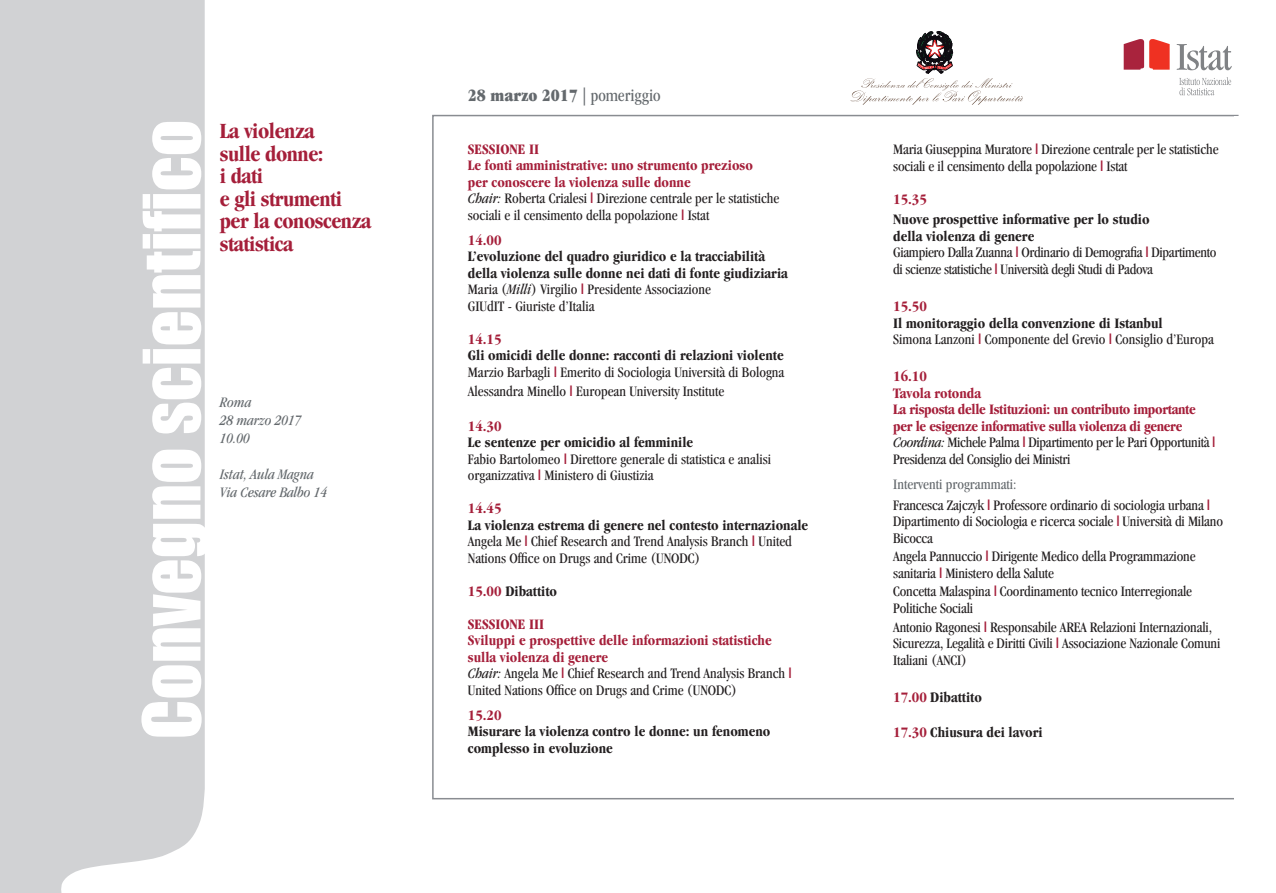
<style>
.page{position:relative;width:1276px;height:893px;background:#fff}
.page>*{position:absolute;margin:0;border:0;box-sizing:border-box;transform-origin:0 0}
.t1{font:700 condensed 22.5px/22.5px "Garamond";letter-spacing:-.02em;color:#a51f3a}
.t2{font:ultra-condensed 18px "Garamond";color:#64696d}
.t3{font:condensed 15px/16.5px "Garamond";letter-spacing:-.01em;color:#231f20}
.t4{font:700 condensed 15px/16.5px "Garamond";color:#231f20}
.t5{font:700 condensed 15px/16.5px "Garamond";letter-spacing:-.02em;color:#a51f3a}
.t6{font:italic condensed 15px "Garamond";color:#64696d}
.t7{font:700 condensed 15px "Garamond";color:#a51f3a}
.t8{font:condensed 15px "Garamond";color:#64696d}
.s1{font-family:"ITC Garamond Std";font-stretch:condensed}
.s2{font-weight:700;color:#a51f3a}
.s3{font-style:italic}
.s4{color:#a51f3a}
.s5{font-weight:400;font-style:italic;color:#231f20}
.s6{font-weight:400;color:#231f20}
</style>
<div class="page">
<div style="left:0;top:0;width:205px;height:893px;background:#d1d2d4"></div>
<svg style="left:141px;top:122px;width:64px;height:615px"></svg>
<svg style="left:1179px;top:77px;width:52px;height:18px"></svg>
<svg style="left:1176px;top:44px;width:55px;height:26px"></svg>
<svg style="left:1123px;top:39px;width:46px;height:31px"></svg>
<svg style="left:850px;top:31px;width:173px;height:74px"></svg>
<p class="t1" style="left:220px;top:120px;width:153px">La violenza<br>sulle donne:<br>i dati<br>e gli strumenti per la conoscenza</p>
<p class="t1" style="left:220px;top:232px;width:75px">statistica</p>
<p class="t6" style="left:220px;top:394px;width:33px">Roma</p>
<p class="t6" style="left:220px;top:412px;width:83px">28 marzo 2017</p>
<p class="t6" style="left:220px;top:430px;width:31px">10.00</p>
<p class="t6" style="left:220px;top:466px;width:96px">Istat, Aula Magna</p>
<p class="t6" style="left:220px;top:484px;width:109px">Via Cesare Balbo 14</p>
<p class="t2" style="left:468px;top:85px;width:194px">28 marzo 2017 <span class="s1">| pomeriggio</span></p>
<p class="t7" style="left:468px;top:141px;width:73px">SESSIONE II</p>
<p class="t3" style="left:468px;top:157px;width:313px"><span class="s2">Le fonti amministrative: uno strumento prezioso<br>per conoscere la violenza sulle donne<br></span><span class="s3">Chair:</span> Roberta Crialesi <span class="s2">|</span> Direzione centrale per le statistiche sociali e il censimento della popolazione <span class="s2">|</span> Istat</p>
<p class="t5" style="left:468px;top:232px;width:35px">14.00</p>
<p class="t4" style="left:468px;top:248px;width:321px">L’evoluzione del quadro giuridico e la tracciabilità della violenza sulle donne nei dati di fonte giudiziaria</p>
<p class="t3" style="left:468px;top:281px;width:244px">Maria (<span class="s3">Milli</span>) Virgilio <span class="s2">|</span> Presidente Associazione<br>GIUdIT - Giuriste d’Italia</p>
<p class="t5" style="left:468px;top:331px;width:35px">14.15</p>
<p class="t4" style="left:468px;top:347px;width:317px">Gli omicidi delle donne: racconti di relazioni violente</p>
<p class="t3" style="left:468px;top:364px;width:318px">Marzio Barbagli <span class="s2">|</span> Emerito di Sociologia Università di Bologna</p>
<p class="t3" style="left:468px;top:382px;width:258px">Alessandra Minello <span class="s2">|</span> European University Institute</p>
<p class="t5" style="left:468px;top:418px;width:35px">14.30</p>
<p class="t4" style="left:468px;top:434px;width:227px">Le sentenze per omicidio al femminile</p>
<p class="t3" style="left:468px;top:451px;width:305px">Fabio Bartolomeo <span class="s2">|</span> Direttore generale di statistica e analisi organizzativa <span class="s2">|</span> Ministero di Giustizia</p>
<p class="t5" style="left:468px;top:500px;width:35px">14.45</p>
<p class="t4" style="left:468px;top:517px;width:342px">La violenza estrema di genere nel contesto internazionale</p>
<p class="t3" style="left:468px;top:533px;width:325px">Angela Me <span class="s2">|</span> Chief Research and Trend Analysis Branch <span class="s2">|</span> United<br>Nations Office on Drugs and Crime (UNODC)</p>
<p class="t4" style="left:468px;top:583px;width:91px"><span class="s4">15.00</span> Dibattito</p>
<p class="t7" style="left:468px;top:615px;width:78px">SESSIONE III</p>
<p class="t3" style="left:468px;top:632px;width:325px"><span class="s2">Sviluppi e prospettive delle informazioni statistiche sulla violenza di genere<br></span><span class="s3">Chair:</span> Angela Me <span class="s2">|</span> Chief Research and Trend Analysis Branch <span class="s2">| </span>United Nations Office on Drugs and Crime (UNODC)</p>
<p class="t5" style="left:468px;top:707px;width:35px">15.20</p>
<p class="t4" style="left:468px;top:723px;width:304px">Misurare la violenza contro le donne: un fenomeno complesso in evoluzione</p>
<p class="t3" style="left:893px;top:141px;width:327px">Maria Giuseppina Muratore <span class="s2">|</span> Direzione centrale per le statistiche sociali e il censimento della popolazione <span class="s2">|</span> Istat</p>
<p class="t5" style="left:893px;top:191px;width:35px">15.35</p>
<p class="t4" style="left:893px;top:211px;width:258px">Nuove prospettive informative per lo studio della violenza di genere</p>
<p class="t3" style="left:893px;top:244px;width:325px">Giampiero Dalla Zuanna <span class="s2">|</span> Ordinario di Demografia <span class="s2">|</span> Dipartimento di scienze statistiche <span class="s2">|</span> Università degli Studi di Padova</p>
<p class="t5" style="left:893px;top:298px;width:35px">15.50</p>
<p class="t4" style="left:893px;top:315px;width:271px">Il monitoraggio della convenzione di Istanbul</p>
<p class="t3" style="left:893px;top:331px;width:322px">Simona Lanzoni <span class="s2">|</span> Componente del Grevio <span class="s2">|</span> Consiglio d’Europa</p>
<p class="t5" style="left:893px;top:368px;width:35px">16.10</p>
<p class="t7" style="left:893px;top:385px;width:89px">Tavola rotonda</p>
<p class="t5" style="left:893px;top:401px;width:324px">La risposta delle Istituzioni: un contributo importante per le esigenze informative sulla violenza di genere <span class="s5">Coordina:</span> <span class="s6">Michele Palma</span> | <span class="s6">Dipartimento per le Pari Opportunità</span> | <span class="s6">Presidenza del Consiglio dei Ministri</span></p>
<p class="t8" style="left:893px;top:476px;width:125px">Interventi programmati:</p>
<p class="t3" style="left:893px;top:496px;width:331px">Francesca Zajczyk <span class="s2">|</span> Professore ordinario di sociologia urbana <span class="s2">|<br></span>Dipartimento di Sociologia e ricerca sociale <span class="s2">|</span> Università di Milano<br>Bicocca</p>
<p class="t3" style="left:893px;top:548px;width:304px">Angela Pannuccio <span class="s2">|</span> Dirigente Medico della Programmazione sanitaria <span class="s2">|</span> Ministero della Salute</p>
<p class="t3" style="left:893px;top:583px;width:300px">Concetta Malaspina <span class="s2">|</span> Coordinamento tecnico Interregionale<br>Politiche Sociali</p>
<p class="t3" style="left:893px;top:618px;width:329px">Antonio Ragonesi <span class="s2">|</span> Responsabile AREA Relazioni Internazionali,<br>Sicurezza, Legalità e Diritti Civili <span class="s2">|</span> Associazione Nazionale Comuni<br>Italiani (ANCI)</p>
<p class="t4" style="left:893px;top:689px;width:90px"><span class="s4">17.00</span> Dibattito</p>
<p class="t4" style="left:893px;top:724px;width:151px"><span class="s4">17.30</span> Chiusura dei lavori</p>
</div>
